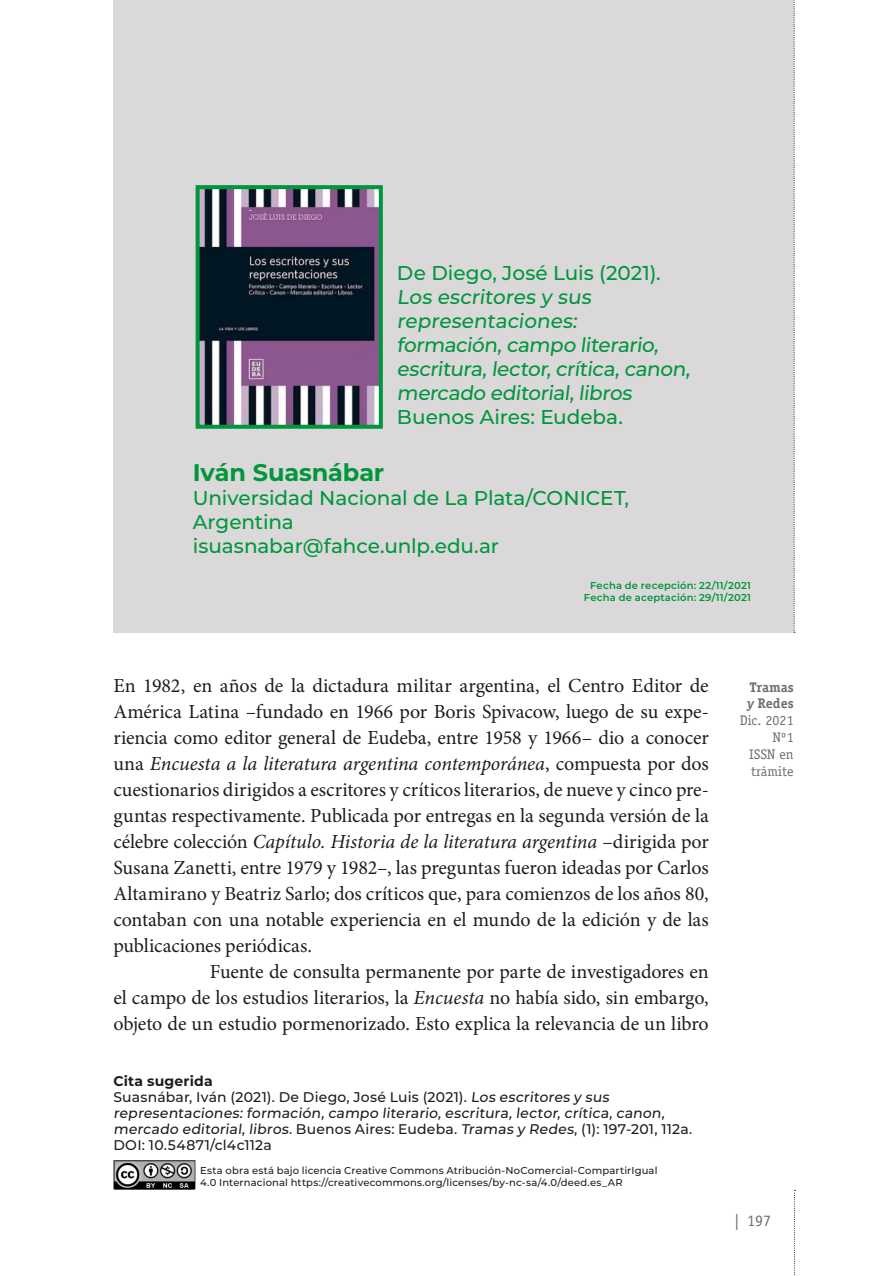
<style>
.page{position:relative;width:879px;height:1276px;background:#fff}
.page>*{position:absolute;margin:0;border:0;box-sizing:border-box;transform-origin:0 0}
.t1{font:700 24px "Montserrat";letter-spacing:-.005em;color:#00963e}
.t2{font:20px "Minion Pro";letter-spacing:-.005em;color:#1d1d1b}
.t3{font:500 20px/24px "Montserrat";color:#00963e}
.t4{font:italic 20px "Minion Pro";letter-spacing:-.005em;color:#1d1d1b}
.t5{font:16px "Officina Serif Std";color:#706f6f}
.t6{font:500 14px/16px "Montserrat";letter-spacing:.015em;color:#1d1d1b}
.t7{font:14px/16.8px "Officina Serif Std";color:#706f6f;text-align:right}
.t8{font:700 14px "Montserrat";letter-spacing:.015em;color:#1d1d1b}
.t9{font:500 10px/12px "Montserrat";letter-spacing:.015em;color:#1d1d1b}
.t10{font:600 10px/12px "Montserrat";letter-spacing:.02em;color:#00963e;text-align:right}
.s1{font-style:normal}
.s2{font-style:italic}
.s3{font-weight:700}
.s4{font-weight:700;font-style:italic}
</style>
<div class="page">
<div style="left:113px;top:0;width:680px;height:632px;background:#dad8d8"></div>
<svg style="left:794px;top:1189px;width:1px;height:86px"></svg>
<svg style="left:793px;top:0;width:2px;height:632px"></svg>
<img style="left:113px;top:1160px;width:83px;height:29px">
<img style="left:201px;top:190px;width:177px;height:234px">
<div style="left:196px;top:185px;width:187px;height:244px;border:4px solid #00963e"></div>
<p class="t3" style="left:397px;top:260px;width:298px">De Diego, José Luis (2021).<br>Los escritores y sus representaciones: formación, campo literario, escritura, lector, crítica, canon, mercado editorial, libros<br>Buenos Aires: Eudeba.</p>
<p class="t1" style="left:193px;top:455px;width:193px">Iván Suasnábar</p>
<p class="t3" style="left:193px;top:485px;width:438px">Universidad Nacional de La Plata/CONICET,<br>Argentina<br>isuasnabar@fahce.unlp.edu.ar</p>
<p class="t10" style="left:584px;top:579px;width:169px">Fecha de recepción: 22/11/2021<br>Fecha de aceptación: 29/11/2021</p>
<p class="t2" style="left:113px;top:672px;width:597px">En 1982, en años de la dictadura militar argentina, el Centro Editor de</p>
<p class="t2" style="left:113px;top:698px;width:597px">América Latina –fundado en 1966 por Boris Spivacow, luego de su expe-</p>
<p class="t2" style="left:113px;top:724px;width:597px">riencia como editor general de Eudeba, entre 1958 y 1966– dio a conocer</p>
<p class="t4" style="left:113px;top:750px;width:597px"><span class="s1">una</span> Encuesta a la literatura argentina contemporánea<span class="s1">, compuesta por dos</span></p>
<p class="t2" style="left:113px;top:776px;width:597px">cuestionarios dirigidos a escritores y críticos literarios, de nueve y cinco pre-</p>
<p class="t2" style="left:113px;top:802px;width:597px">guntas respectivamente. Publicada por entregas en la segunda versión de la</p>
<p class="t4" style="left:113px;top:828px;width:597px"><span class="s1">célebre colección</span> Capítulo. Historia de la literatura argentina <span class="s1">–dirigida por</span></p>
<p class="t2" style="left:113px;top:854px;width:597px">Susana Zanetti, entre 1979 y 1982–, las preguntas fueron ideadas por Carlos</p>
<p class="t2" style="left:113px;top:880px;width:597px">Altamirano y Beatriz Sarlo; dos críticos que, para comienzos de los años 80,</p>
<p class="t2" style="left:113px;top:906px;width:597px">contaban con una notable experiencia en el mundo de la edición y de las</p>
<p class="t2" style="left:113px;top:932px;width:200px">publicaciones periódicas.</p>
<p class="t2" style="left:210px;top:958px;width:500px">Fuente de consulta permanente por parte de investigadores en</p>
<p class="t2" style="left:113px;top:984px;width:597px">el campo de los estudios literarios, la <span class="s2">Encuesta</span> no había sido, sin embargo,</p>
<p class="t2" style="left:113px;top:1010px;width:597px">objeto de un estudio pormenorizado. Esto explica la relevancia de un libro</p>
<p class="t8" style="left:113px;top:1070px;width:101px">Cita sugerida</p>
<p class="t6" style="left:113px;top:1088px;width:580px">Suasnábar, Iván (2021). De Diego, José Luis (2021). Los escritores y sus representaciones: formación, campo literario, escritura, lector, crítica, canon, mercado editorial, libros. Buenos Aires: Eudeba. Tramas y Redes, (1): 197-201 , 112a.<br>DOI: 10.54871/cl4c112a</p>
<p class="t9" style="left:200px;top:1163px;width:459px">Esta obra está bajo licencia Creative Commons Atribución-NoComercial-CompartirIgual<br>4.0 Internacional https://creativecommons.org/licenses/by-nc-sa/4.0/deed.es_AR</p>
<p class="t7" style="left:740px;top:678px;width:55px"><span class="s3">Tramas </span><span class="s4">y</span> <span class="s3">Redes<br></span>Dic. 2021<br>Nº1<br>ISSN en trámite</p>
<p class="t5" style="left:734px;top:1210px;width:38px">| 197</p>
</div>
